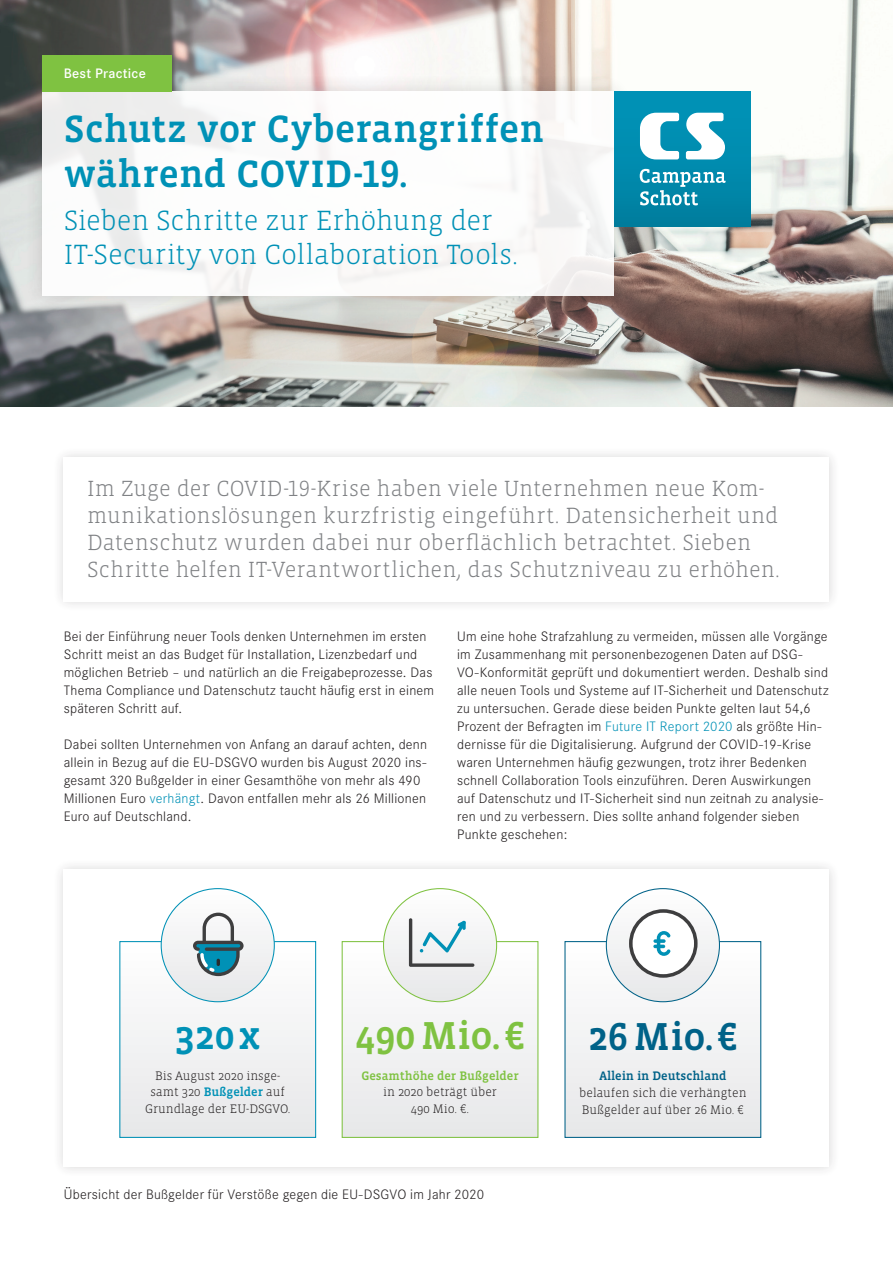
<style>
.page{position:relative;width:893px;height:1263px;background:#fff}
.page>*{position:absolute;margin:0;border:0;box-sizing:border-box;transform-origin:0 0}
.t1{font:500 39.9px "Vista Slab OT";color:#7fc241}
.t2{font:500 39.9px "Vista Slab OT";color:#006288}
.t3{font:500 39.9px "Vista Slab OT";color:#0091b6}
._01_Headline_VistaSl{font:500 39px/45px "Vista Slab OT";color:#0091b6}
._02_Subheadline_Vist{font:300 28.5px/34.5px "Vista Slab OT";letter-spacing:-.005em;color:#0091b6}
._04_Intro_VistaSlab{font:300 22.5px/27px "Vista Slab OT";letter-spacing:.01em;color:#808285}
._07_Copytext_Corpora{font:300 14.25px/18px "Corporate S";letter-spacing:.015em;color:#231f20}
._10_Absendermodul_Co{font:600 14.25px "Corporate S";letter-spacing:.02em;color:#fff}
.t4{font:300 12.6px/16.8px "Vista Slab OT";color:#231f20;text-align:center}
.s1{color:#0091b6}
.s2{font-weight:500;color:#0091b6}
.s3{font-weight:500;color:#7fc241}
.s4{font-weight:500;color:#006288}
</style>
<div class="page">
<div style="left:52px;top:446px;width:789px;height:167px;background:#f8f8f8"></div>
<div style="left:64px;top:458px;width:765px;height:144px;background:#fff"></div>
<img style="left:0;top:0;width:893px;height:406px">
<div style="left:22px;top:71px;width:612px;height:244px;background:#231f20;opacity:.2"></div>
<div style="left:43px;top:91px;width:571px;height:205px;background:#fff"></div>
<img style="left:614px;top:91px;width:136px;height:135px">
<svg style="left:640px;top:113px;width:86px;height:92px"></svg>
<div style="left:43px;top:55px;width:129px;height:36px;background:#7fc241"></div>
<div style="left:52px;top:858px;width:789px;height:321px;background:#f8f7f8"></div>
<div style="left:64px;top:869px;width:765px;height:298px;background:#fff"></div>
<div style="left:342px;top:941px;width:196px;height:196px;background:#f0f1f2"></div>
<div style="left:342px;top:941px;width:196px;height:197px;border:1px solid #7fc241"></div>
<svg style="left:383px;top:889px;width:114px;height:113px"></svg>
<svg style="left:409px;top:918px;width:65px;height:49px"></svg>
<div style="left:565px;top:941px;width:196px;height:196px;background:#f0f1f2"></div>
<div style="left:564px;top:941px;width:197px;height:197px;border:1px solid #006288"></div>
<svg style="left:606px;top:889px;width:113px;height:113px"></svg>
<svg style="left:629px;top:909px;width:69px;height:69px"></svg>
<div style="left:120px;top:941px;width:196px;height:196px;background:#f0f1f2"></div>
<div style="left:119px;top:941px;width:197px;height:197px;border:1px solid #0091b6"></div>
<div style="left:161px;top:889px;width:113px;height:113px;background:#f2f3f4;border-radius:57px"></div>
<svg style="left:193px;top:913px;width:51px;height:63px"></svg>
<p class="_10_Absendermodul_Co" style="left:64px;top:66px;width:84px">Best Practice</p>
<p class="_01_Headline_VistaSl" style="left:64px;top:107px;width:481px">Schutz vor Cyberangriffen während COVID-19.</p>
<p class="_02_Subheadline_Vist" style="left:64px;top:204px;width:456px">Sieben Schritte zur Erhöhung der<br>IT-Security von Collaboration Tools.</p>
<p class="_04_Intro_VistaSlab" style="left:87px;top:476px;width:694px">Im Zuge der COVID-19-Krise haben viele Unternehmen neue Kom&shy;munikationslösungen kurzfristig eingeführt. Datensicherheit und Datenschutz wurden dabei nur oberflächlich betrachtet. Sieben Schritte helfen IT-Verantwortlichen, das Schutzniveau zu erhöhen.</p>
<p class="_07_Copytext_Corpora" style="left:64px;top:627px;width:372px">Bei der Einführung neuer Tools denken Unternehmen im ersten Schritt meist an das Budget für Installation, Lizenzbedarf und möglichen Betrieb – und natürlich an die Freigabeprozesse. Das Thema Compliance und Datenschutz taucht häufig erst in einem späteren Schritt auf.</p>
<p class="_07_Copytext_Corpora" style="left:64px;top:735px;width:365px">Dabei sollten Unternehmen von Anfang an darauf achten, denn allein in Bezug auf die EU-DSGVO wurden bis August 2020 ins&shy;gesamt 320 Bußgelder in einer Gesamthöhe von mehr als 490<br>Millionen Euro <span class="s1">verhängt</span>. Davon entfallen mehr als 26 Millionen Euro auf Deutschland.</p>
<p class="_07_Copytext_Corpora" style="left:457px;top:627px;width:373px">Um eine hohe Strafzahlung zu vermeiden, müssen alle Vorgänge im Zusammenhang mit personenbezogenen Daten auf DSG-VO-Konformität geprüft und dokumentiert werden. Deshalb sind alle neuen Tools und Systeme auf IT-Sicherheit und Datenschutz zu untersuchen. Gerade diese beiden Punkte gelten laut 54,6<br>Prozent der Befragten im <span class="s1">Future IT Report 2020</span> als größte Hin&shy;dernisse für die Digitalisierung. Aufgrund der COVID-19-Krise waren Unternehmen häufig gezwungen, trotz ihrer Bedenken schnell Collaboration Tools einzuführen. Deren Auswirkungen auf Datenschutz und IT-Sicherheit sind nun zeitnah zu analysie&shy;ren und zu verbessern. Dies sollte anhand folgender sieben Punkte geschehen:</p>
<p class="t3" style="left:175px;top:1015px;width:87px">320x</p>
<p class="t4" style="left:145px;top:1067px;width:147px">Bis August 2020 insge&shy;samt 320 <span class="s2">Bußgelder</span> auf<br>Grundlage der EU-DSGVO.</p>
<p class="t1" style="left:355px;top:1015px;width:171px">490Mio.€</p>
<p class="t4" style="left:361px;top:1067px;width:159px"><span class="s3">Gesamthöhe der Bußgelder </span>in 2020 beträgt über<br>490 Mio. €.</p>
<p class="_07_Copytext_Corpora" style="left:64px;top:1185px;width:422px">Übersicht der Bußgelder für Verstöße gegen die EU-DSGVO im Jahr 2020</p>
<p class="t2" style="left:588px;top:1016px;width:151px">26Mio.€</p>
<p class="t4" style="left:579px;top:1068px;width:169px"><span class="s4">Allein in Deutschland </span>belaufen sich die verhängten<br>Bußgelder auf über 26 Mio. €</p>
</div>
